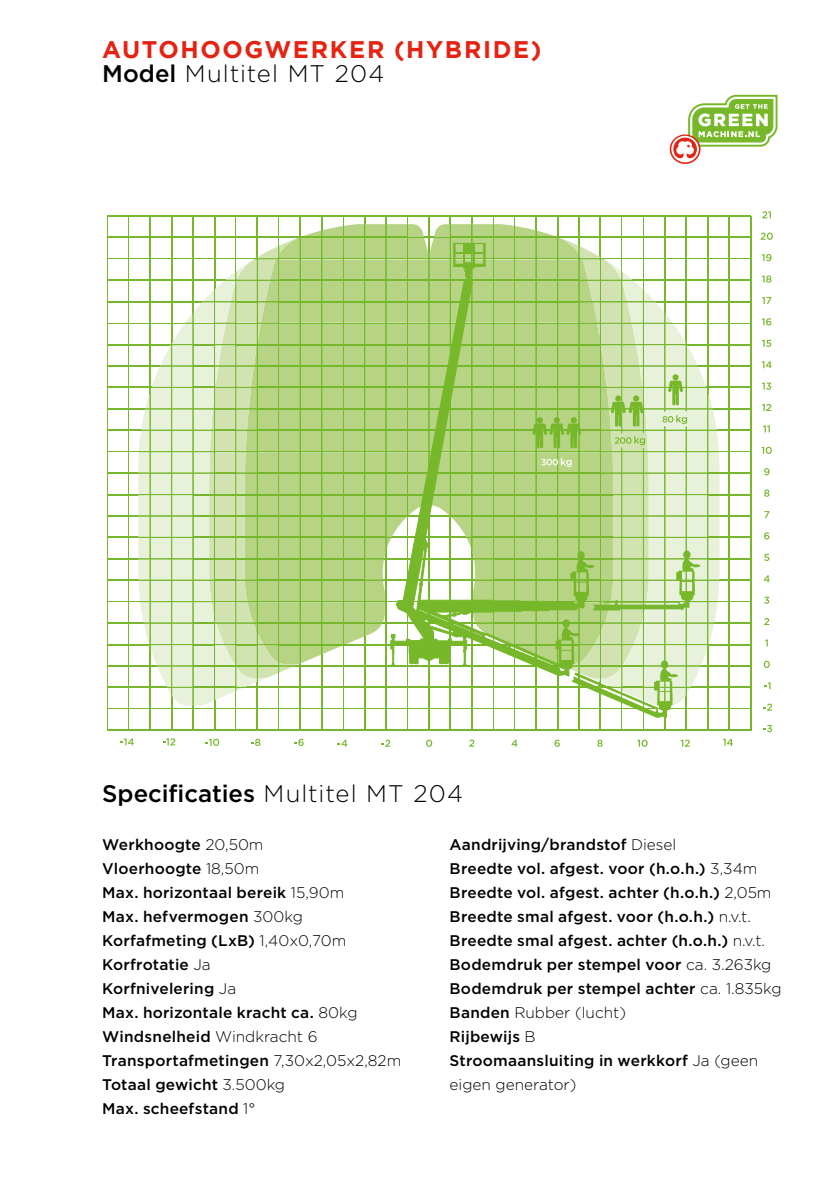
<style>
.page{position:relative;width:840px;height:1191px;background:#fff}
.page>*{position:absolute;margin:0;border:0;box-sizing:border-box;transform-origin:0 0}
.t1{font:700 24px/24px "Gotham";letter-spacing:.07em;color:#e42313}
.t2{font:500 24px "Gotham";letter-spacing:-.005em;color:#000}
.t3{font:500 15.4px/24px "Gotham";letter-spacing:.015em;color:#000}
.s1{font-weight:500;color:#000}
.s2{font-weight:300;color:#000}
.s3{font-weight:300}
</style>
<div class="page">
<svg style="left:669px;top:94px;width:109px;height:70px"></svg>
<hr style="left:107px;top:708px;width:643px;height:1px;background:#76b72e">
<hr style="left:107px;top:687px;width:643px;height:1px;background:#76b72e">
<hr style="left:107px;top:665px;width:643px;height:1px;background:#76b72e">
<hr style="left:107px;top:644px;width:643px;height:1px;background:#76b72e">
<hr style="left:107px;top:622px;width:643px;height:1px;background:#76b72e">
<hr style="left:107px;top:601px;width:643px;height:1px;background:#76b72e">
<hr style="left:107px;top:580px;width:643px;height:1px;background:#76b72e">
<hr style="left:107px;top:558px;width:643px;height:1px;background:#76b72e">
<hr style="left:107px;top:537px;width:643px;height:1px;background:#76b72e">
<hr style="left:107px;top:515px;width:643px;height:1px;background:#76b72e">
<hr style="left:107px;top:494px;width:643px;height:1px;background:#76b72e">
<hr style="left:107px;top:472px;width:643px;height:1px;background:#76b72e">
<hr style="left:107px;top:451px;width:643px;height:1px;background:#76b72e">
<hr style="left:107px;top:430px;width:643px;height:1px;background:#76b72e">
<hr style="left:107px;top:408px;width:643px;height:1px;background:#76b72e">
<hr style="left:107px;top:387px;width:643px;height:1px;background:#76b72e">
<hr style="left:107px;top:365px;width:643px;height:1px;background:#76b72e">
<hr style="left:107px;top:344px;width:643px;height:1px;background:#76b72e">
<hr style="left:107px;top:323px;width:643px;height:1px;background:#76b72e">
<hr style="left:107px;top:301px;width:643px;height:1px;background:#76b72e">
<hr style="left:107px;top:280px;width:643px;height:1px;background:#76b72e">
<hr style="left:107px;top:258px;width:643px;height:1px;background:#76b72e">
<hr style="left:107px;top:237px;width:643px;height:1px;background:#76b72e">
<hr style="left:107px;top:729px;width:643px;height:1px;background:#76b72e">
<hr style="left:107px;top:215px;width:643px;height:1px;background:#76b72e">
<hr style="left:107px;top:216px;width:1px;height:514px;background:#76b72e">
<hr style="left:128px;top:216px;width:1px;height:514px;background:#76b72e">
<hr style="left:150px;top:216px;width:1px;height:514px;background:#76b72e">
<hr style="left:171px;top:216px;width:1px;height:514px;background:#76b72e">
<hr style="left:192px;top:216px;width:1px;height:514px;background:#76b72e">
<hr style="left:214px;top:216px;width:1px;height:514px;background:#76b72e">
<hr style="left:235px;top:216px;width:1px;height:514px;background:#76b72e">
<hr style="left:257px;top:216px;width:1px;height:514px;background:#76b72e">
<hr style="left:278px;top:216px;width:1px;height:514px;background:#76b72e">
<hr style="left:299px;top:216px;width:1px;height:514px;background:#76b72e">
<hr style="left:321px;top:216px;width:1px;height:514px;background:#76b72e">
<hr style="left:342px;top:216px;width:1px;height:514px;background:#76b72e">
<hr style="left:364px;top:216px;width:1px;height:514px;background:#76b72e">
<hr style="left:385px;top:216px;width:1px;height:514px;background:#76b72e">
<hr style="left:407px;top:216px;width:1px;height:514px;background:#76b72e">
<hr style="left:428px;top:216px;width:1px;height:514px;background:#76b72e">
<hr style="left:449px;top:216px;width:1px;height:514px;background:#76b72e">
<hr style="left:471px;top:216px;width:1px;height:514px;background:#76b72e">
<hr style="left:492px;top:216px;width:1px;height:514px;background:#76b72e">
<hr style="left:514px;top:216px;width:1px;height:514px;background:#76b72e">
<hr style="left:535px;top:216px;width:1px;height:514px;background:#76b72e">
<hr style="left:556px;top:216px;width:1px;height:514px;background:#76b72e">
<hr style="left:578px;top:216px;width:1px;height:514px;background:#76b72e">
<hr style="left:599px;top:216px;width:1px;height:514px;background:#76b72e">
<hr style="left:621px;top:447px;width:1px;height:283px;background:#76b72e">
<hr style="left:621px;top:216px;width:1px;height:217px;background:#76b72e">
<hr style="left:642px;top:448px;width:1px;height:282px;background:#76b72e">
<hr style="left:642px;top:216px;width:1px;height:217px;background:#76b72e">
<hr style="left:664px;top:426px;width:1px;height:304px;background:#76b72e">
<hr style="left:664px;top:216px;width:1px;height:195px;background:#76b72e">
<hr style="left:685px;top:426px;width:1px;height:304px;background:#76b72e">
<hr style="left:685px;top:216px;width:1px;height:195px;background:#76b72e">
<hr style="left:706px;top:216px;width:1px;height:514px;background:#76b72e">
<hr style="left:728px;top:216px;width:1px;height:514px;background:#76b72e">
<hr style="left:749px;top:216px;width:1px;height:514px;background:#76b72e">
<svg style="left:381px;top:739px;width:9px;height:7px"></svg>
<svg style="left:337px;top:739px;width:10px;height:7px"></svg>
<svg style="left:251px;top:738px;width:9px;height:8px"></svg>
<svg style="left:205px;top:738px;width:14px;height:8px"></svg>
<svg style="left:163px;top:738px;width:12px;height:7px"></svg>
<svg style="left:120px;top:738px;width:14px;height:7px"></svg>
<svg style="left:294px;top:738px;width:9px;height:8px"></svg>
<svg style="left:426px;top:739px;width:6px;height:8px"></svg>
<svg style="left:469px;top:739px;width:5px;height:7px"></svg>
<svg style="left:511px;top:739px;width:6px;height:7px"></svg>
<svg style="left:554px;top:739px;width:5px;height:8px"></svg>
<svg style="left:597px;top:739px;width:5px;height:8px"></svg>
<svg style="left:637px;top:739px;width:10px;height:8px"></svg>
<svg style="left:680px;top:739px;width:9px;height:7px"></svg>
<svg style="left:723px;top:739px;width:9px;height:7px"></svg>
<svg style="left:762px;top:340px;width:8px;height:7px"></svg>
<svg style="left:761px;top:361px;width:10px;height:7px"></svg>
<svg style="left:762px;top:297px;width:8px;height:7px"></svg>
<svg style="left:761px;top:318px;width:10px;height:7px"></svg>
<svg style="left:761px;top:254px;width:10px;height:7px"></svg>
<svg style="left:762px;top:275px;width:9px;height:8px"></svg>
<svg style="left:762px;top:211px;width:8px;height:7px"></svg>
<svg style="left:760px;top:233px;width:12px;height:7px"></svg>
<svg style="left:762px;top:382px;width:8px;height:8px"></svg>
<svg style="left:762px;top:404px;width:8px;height:7px"></svg>
<svg style="left:763px;top:425px;width:6px;height:7px"></svg>
<svg style="left:761px;top:447px;width:10px;height:7px"></svg>
<svg style="left:764px;top:468px;width:5px;height:7px"></svg>
<svg style="left:764px;top:489px;width:5px;height:8px"></svg>
<svg style="left:764px;top:511px;width:5px;height:7px"></svg>
<svg style="left:764px;top:532px;width:5px;height:7px"></svg>
<svg style="left:764px;top:554px;width:4px;height:7px"></svg>
<svg style="left:763px;top:575px;width:6px;height:7px"></svg>
<svg style="left:764px;top:596px;width:4px;height:8px"></svg>
<svg style="left:764px;top:618px;width:4px;height:7px"></svg>
<svg style="left:763px;top:661px;width:6px;height:7px"></svg>
<svg style="left:764px;top:682px;width:6px;height:7px"></svg>
<svg style="left:763px;top:703px;width:8px;height:7px"></svg>
<svg style="left:763px;top:725px;width:8px;height:7px"></svg>
<svg style="left:138px;top:224px;width:581px;height:494px"></svg>
<h1 class="t1" style="left:102px;top:37px;width:440px">AUTOHOOGWERKER (HYBRIDE)<br><span class="s1">Model</span> <span class="s2">Multitel MT 204</span></h1>
<h1 class="t2" style="left:102px;top:780px;width:362px">Specificaties <span class="s3">Multitel MT 204</span></h1>
<p class="t3" style="left:102px;top:832px;width:300px">Werkhoogte <span class="s3">20,50m<br></span>Vloerhoogte <span class="s3">18,50m<br></span>Max. horizontaal bereik <span class="s3">15,90m<br></span>Max. hefvermogen <span class="s3">300kg<br></span>Korfafmeting (LxB) <span class="s3">1,40x0,70m<br></span>Korfrotatie <span class="s3">Ja<br></span>Korfnivelering <span class="s3">Ja<br></span>Max. horizontale kracht ca. <span class="s3">80kg<br></span>Windsnelheid <span class="s3">Windkracht 6<br></span>Transportafmetingen <span class="s3">7,30x2,05x2,82m<br></span>Totaal gewicht <span class="s3">3.500kg<br></span>Max. scheefstand <span class="s3">1°</span></p>
<p class="t3" style="left:449px;top:832px;width:333px">Aandrijving/brandstof <span class="s3">Diesel<br></span>Breedte vol. afgest. voor (h.o.h.) <span class="s3">3,34m </span>Breedte vol. afgest. achter (h.o.h.) <span class="s3">2,05m </span>Breedte smal afgest. voor (h.o.h.) <span class="s3">n.v.t.<br></span>Breedte smal afgest. achter (h.o.h.) <span class="s3">n.v.t.<br></span>Bodemdruk per stempel voor <span class="s3">ca. 3.263kg </span>Bodemdruk per stempel achter <span class="s3">ca. 1.835kg </span>Banden <span class="s3">Rubber (lucht)<br></span>Rijbewijs <span class="s3">B<br></span>Stroomaansluiting in werkkorf <span class="s3">Ja (geen eigen generator)</span></p>
</div>
